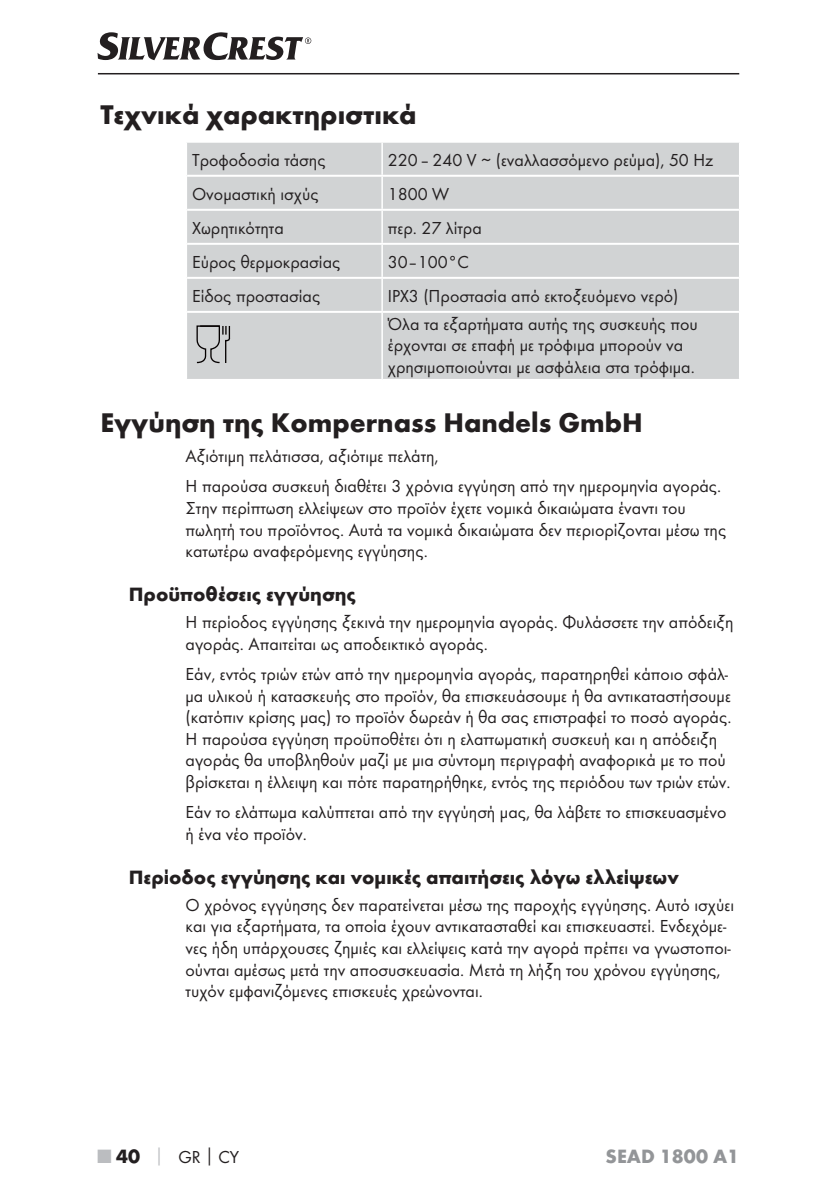
<style>
.page{position:relative;width:840px;height:1191px;background:#fff}
.page>*{position:absolute;margin:0;border:0;box-sizing:border-box;transform-origin:0 0}
.t1{font:700 28px "Futura";color:#231f20}
.t2{font:700 20px "Futura";color:#231f20}
.t3{font:700 20px "Futura";color:#939598}
.t4{font:18px/21.6px "Futura Boo";color:#231f20}
.s1{font-family:"Futura";font-weight:700;font-size:20px;color:#bbbdc0}
.s2{font-family:"Futura";font-weight:700;font-size:20px}
.s3{font-family:"Futura";font-weight:700;color:#bbbdc0}
.s4{font-family:"Futura";font-weight:700}
</style>
<div class="page">
<hr style="left:98px;top:73px;width:640px;height:1px;background:#231f20">
<svg style="left:97px;top:32px;width:214px;height:28px"></svg>
<div style="left:187px;top:143px;width:551px;height:236px;background:#d1d3d4"></div>
<hr style="left:187px;top:175px;width:551px;height:2px;background:#fff">
<hr style="left:187px;top:209px;width:551px;height:2px;background:#fff">
<hr style="left:187px;top:243px;width:551px;height:2px;background:#fff">
<hr style="left:187px;top:277px;width:551px;height:2px;background:#fff">
<hr style="left:381px;top:143px;width:1px;height:32px;background:#fff">
<hr style="left:381px;top:177px;width:1px;height:32px;background:#fff">
<hr style="left:381px;top:211px;width:1px;height:32px;background:#fff">
<hr style="left:381px;top:245px;width:1px;height:32px;background:#fff">
<hr style="left:381px;top:279px;width:1px;height:32px;background:#fff">
<hr style="left:381px;top:313px;width:1px;height:66px;background:#fff">
<hr style="left:187px;top:311px;width:195px;height:2px;background:#fff">
<hr style="left:382px;top:311px;width:356px;height:2px;background:#fff">
<svg style="left:195px;top:325px;width:35px;height:39px"></svg>
<h1 class="t1" style="left:100px;top:104px;width:317px">Τεχνικά χαρακτηριστικά</h1>
<p class="t4" style="left:192px;top:150px;width:135px">Τροφοδοσία τάσης</p>
<p class="t4" style="left:387px;top:150px;width:327px">220 – 240 V ∼ (εναλλασσόμενο ρεύμα), 50 Hz</p>
<p class="t4" style="left:192px;top:184px;width:128px">Ονομαστική ισχύς</p>
<p class="t4" style="left:387px;top:184px;width:63px">1800 W</p>
<p class="t4" style="left:192px;top:218px;width:93px">Χωρητικότητα</p>
<p class="t4" style="left:387px;top:218px;width:95px">περ. 27 λίτρα</p>
<p class="t4" style="left:192px;top:252px;width:150px">Εύρος θερμοκρασίας</p>
<p class="t4" style="left:387px;top:252px;width:83px">30–100°C</p>
<p class="t4" style="left:192px;top:286px;width:130px">Είδος προστασίας</p>
<p class="t4" style="left:387px;top:282px;width:311px;line-height:28px">IPX3 (Προστασία από εκτοξευόμενο νερό)<br>Όλα τα εξαρτήματα αυτής της συσκευής που</p>
<p class="t4" style="left:387px;top:335px;width:308px">έρχονται σε επαφή με τρόφιμα μπορούν να χρησιμοποιούνται με ασφάλεια στα τρόφιμα.</p>
<h1 class="t1" style="left:100px;top:412px;width:543px">Εγγύηση της Kompernass Handels GmbH</h1>
<p class="t4" style="left:185px;top:442px;width:537px;line-height:30px">Αξιότιμη πελάτισσα, αξιότιμε πελάτη,<br>Η παρούσα συσκευή διαθέτει 3 χρόνια εγγύηση από την ημερομηνία αγοράς.</p>
<p class="t4" style="left:185px;top:498px;width:542px">Στην περίπτωση ελλείψεων στο προϊόν έχετε νομικά δικαιώματα έναντι του πωλητή του προϊόντος. Αυτά τα νομικά δικαιώματα δεν περιορίζονται μέσω της κατωτέρω αναφερόμενης εγγύησης.</p>
<p class="t2" style="left:129px;top:586px;width:228px">Προϋποθέσεις εγγύησης</p>
<p class="t4" style="left:185px;top:612px;width:549px">Η περίοδος εγγύησης ξεκινά την ημερομηνία αγοράς. Φυλάσσετε την απόδειξη αγοράς. Απαιτείται ως αποδεικτικό αγοράς.</p>
<p class="t4" style="left:185px;top:664px;width:547px">Εάν, εντός τριών ετών από την ημερομηνία αγοράς, παρατηρηθεί κάποιο σφάλ&shy;μα υλικού ή κατασκευής στο προϊόν, θα επισκευάσουμε ή θα αντικαταστήσουμε (κατόπιν κρίσης μας) το προϊόν δωρεάν ή θα σας επιστραφεί το ποσό αγοράς.<br>Η παρούσα εγγύηση προϋποθέτει ότι η ελαττωματική συσκευή και η απόδειξη αγοράς θα υποβληθούν μαζί με μια σύντομη περιγραφή αναφορικά με το πού βρίσκεται η έλλειψη και πότε παρατηρήθηκε, εντός της περιόδου των τριών ετών.</p>
<p class="t4" style="left:185px;top:802px;width:542px">Εάν το ελάττωμα καλύπτεται από την εγγύησή μας, θα λάβετε το επισκευασμένο ή ένα νέο προϊόν.</p>
<p class="t2" style="left:129px;top:869px;width:551px">Περίοδος εγγύησης και νομικές απαιτήσεις λόγω ελλείψεων</p>
<p class="t4" style="left:185px;top:895px;width:549px">Ο χρόνος εγγύησης δεν παρατείνεται μέσω της παροχής εγγύησης. Αυτό ισχύει και για εξαρτήματα, τα οποία έχουν αντικατασταθεί και επισκευαστεί. Ενδεχόμε&shy;νες ήδη υπάρχουσες ζημιές και ελλείψεις κατά την αγορά πρέπει να γνωστοποι&shy;ούνται αμέσως μετά την αποσυσκευασία. Μετά τη λήξη του χρόνου εγγύησης, τυχόν εμφανιζόμενες επισκευές χρεώνονται.</p>
<p class="t4" style="left:98px;top:1146px;width:143px"><span class="s1">■</span> <span class="s2">40</span> <span class="s3">│</span> GR<span class="s4">│</span>CY</p>
<p class="t3" style="left:605px;top:1148px;width:135px">SEAD 1800 A1</p>
</div>
